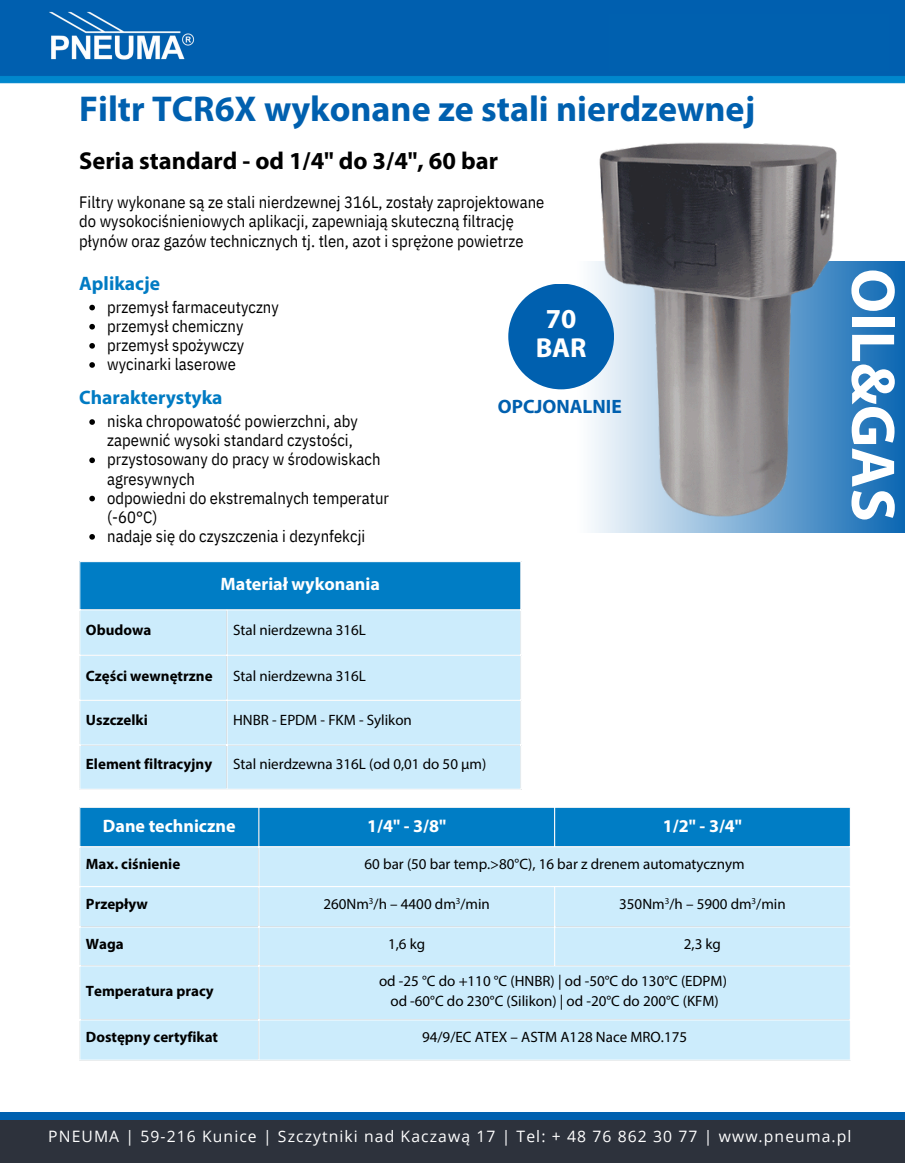
<style>
.page{position:relative;width:905px;height:1175px;background:#fff}
.page>*{position:absolute;margin:0;border:0;box-sizing:border-box;transform-origin:0 0}
.t1{font:700 62.25px "Myriad Pro";color:#fff}
.t2{font:700 36px "Myriad Pro";color:#0060af}
.t3{font:700 27.6px/29.2px "Myriad Pro";color:#fff;text-align:center}
.t4{font:700 24.45px "Myriad Pro";color:#000}
.t5{font:700 19.5px "Myriad Pro";color:#007bc3}
.t6{font:700 19.35px "Myriad Pro";color:#0060af}
.t7{font:700 18px "Myriad Pro";color:#fff}
.t8{font:16.5px/19.2px "IBM Plex Sans Cond";color:#000}
.t9{font:15.75px "Open Sans";letter-spacing:.07em;color:#fff}
.t10{font:15px "Myriad Pro";color:#000}
.t11{font:700 15px "Myriad Pro";color:#000}
.t12{font:9px "Myriad Pro";color:#000}
</style>
<div class="page">
<img style="left:0;top:0;width:904px;height:84px">
<div style="left:0;top:1118px;width:904px;height:44px;background:#2d323c"></div>
<div style="left:0;top:1112px;width:904px;height:7px;background:#0060af"></div>
<div style="left:609px;top:14px;width:279px;height:57px;background:#0060af"></div>
<img style="left:508px;top:142px;width:396px;height:420px">
<div style="left:508px;top:284px;width:106px;height:105px;background:#0060af;border-radius:50%"></div>
<svg style="left:89px;top:305px;width:6px;height:5px"></svg>
<svg style="left:89px;top:324px;width:6px;height:5px"></svg>
<svg style="left:89px;top:343px;width:6px;height:6px"></svg>
<svg style="left:89px;top:362px;width:6px;height:6px"></svg>
<svg style="left:89px;top:419px;width:6px;height:6px"></svg>
<svg style="left:89px;top:457px;width:6px;height:6px"></svg>
<svg style="left:89px;top:496px;width:6px;height:5px"></svg>
<svg style="left:89px;top:534px;width:6px;height:5px"></svg>
<div style="left:79px;top:561px;width:442px;height:49px;background:#007dc5"></div>
<div style="left:80px;top:610px;width:440px;height:178px;background:#ccecfc"></div>
<hr style="left:79px;top:562px;width:1px;height:226px;background:#fff">
<hr style="left:226px;top:610px;width:1px;height:178px;background:#fff">
<hr style="left:520px;top:562px;width:1px;height:226px;background:#fff">
<hr style="left:79px;top:561px;width:442px;height:1px;background:#fff">
<hr style="left:79px;top:609px;width:442px;height:1px;background:#fff">
<hr style="left:79px;top:655px;width:442px;height:1px;background:#fff">
<hr style="left:79px;top:700px;width:442px;height:1px;background:#fff">
<hr style="left:79px;top:744px;width:442px;height:1px;background:#fff">
<div style="left:80px;top:808px;width:769px;height:38px;background:#007dc5"></div>
<div style="left:80px;top:847px;width:769px;height:212px;background:#ccecfc"></div>
<hr style="left:258px;top:808px;width:1px;height:251px;background:#fff">
<hr style="left:554px;top:808px;width:1px;height:38px;background:#fff">
<hr style="left:554px;top:887px;width:1px;height:78px;background:#fff">
<hr style="left:79px;top:886px;width:771px;height:1px;background:#fff">
<hr style="left:79px;top:926px;width:771px;height:1px;background:#fff">
<hr style="left:79px;top:965px;width:771px;height:1px;background:#fff">
<hr style="left:79px;top:1019px;width:771px;height:1px;background:#fff">
<h1 class="t2" style="left:79px;top:94px;width:677px">Filtr TCR6X wykonane ze stali nierdzewnej</h1>
<h3 class="t4" style="left:79px;top:151px;width:420px">Seria standard - od 1/4" do 3/4", 60 bar</h3>
<p class="t8" style="left:79px;top:192px;width:467px">Filtry wykonane są ze stali nierdzewnej 316L, zostały zaprojektowane do wysokociśnieniowych aplikacji, zapewniają skuteczną filtrację płynów oraz gazów technicznych tj. tlen, azot i sprężone powietrze</p>
<h5 class="t5" style="left:79px;top:275px;width:82px">Aplikacje</h5>
<h4 class="t8" style="left:107px;top:297px;width:173px">przemysł farmaceutyczny</h4>
<h6 class="t8" style="left:107px;top:316px;width:138px">przemysł chemiczny</h6>
<p class="t8" style="left:107px;top:335px;width:139px">przemysł spożywczy</p>
<p class="t8" style="left:107px;top:354px;width:130px">wycinarki laserowe</p>
<p class="t5" style="left:79px;top:390px;width:145px">Charakterystyka</p>
<p class="t8" style="left:107px;top:411px;width:252px">niska chropowatość powierzchni, aby zapewnić wysoki standard czystości,</p>
<p class="t8" style="left:107px;top:449px;width:275px">przystosowany do pracy w środowiskach agresywnych</p>
<p class="t8" style="left:107px;top:488px;width:283px">odpowiedni do ekstremalnych temperatur (-60°C)</p>
<p class="t8" style="left:107px;top:526px;width:259px">nadaje się do czyszczenia i dezynfekcji</p>
<p class="t7" style="left:221px;top:577px;width:161px">Materiał wykonania</p>
<p class="t11" style="left:86px;top:624px;width:67px">Obudowa</p>
<p class="t10" style="left:233px;top:624px;width:134px">Stal nierdzewna 316L</p>
<p class="t11" style="left:86px;top:669px;width:128px">Części wewnętrzne</p>
<p class="t10" style="left:233px;top:669px;width:134px">Stal nierdzewna 316L</p>
<p class="t11" style="left:86px;top:713px;width:63px">Uszczelki</p>
<p class="t10" style="left:233px;top:713px;width:180px">HNBR - EPDM - FKM - Sylikon</p>
<p class="t11" style="left:86px;top:758px;width:128px">Element filtracyjny</p>
<p class="t10" style="left:233px;top:758px;width:254px">Stal nierdzewna 316L (od 0,01 do 50 μm)</p>
<p class="t3" style="left:535px;top:306px;width:52px">70<br>BAR</p>
<p class="t6" style="left:498px;top:398px;width:125px">OPCJONALNIE</p>
<p class="t7" style="left:103px;top:818px;width:134px">Dane techniczne</p>
<p class="t7" style="left:367px;top:818px;width:81px">1/4" - 3/8"</p>
<p class="t7" style="left:662px;top:818px;width:81px">1/2" - 3/4"</p>
<p class="t11" style="left:86px;top:857px;width:96px">Max. ciśnienie</p>
<p class="t10" style="left:364px;top:857px;width:381px">60 bar (50 bar temp.&gt;80°C), 16 bar z drenem automatycznym</p>
<p class="t11" style="left:86px;top:897px;width:63px">Przepływ</p>
<p class="t10" style="left:323px;top:897px;width:168px">260Nm /h – 4400 dm /min</p>
<p class="t12" style="left:369px;top:897px;width:6px">3</p>
<p class="t12" style="left:456px;top:897px;width:6px">3</p>
<p class="t10" style="left:619px;top:897px;width:168px">350Nm /h – 5900 dm /min</p>
<p class="t12" style="left:664px;top:897px;width:6px">3</p>
<p class="t12" style="left:751px;top:897px;width:6px">3</p>
<p class="t11" style="left:86px;top:937px;width:39px">Waga</p>
<p class="t10" style="left:388px;top:937px;width:39px">1,6 kg</p>
<p class="t10" style="left:684px;top:937px;width:39px">2,3 kg</p>
<p class="t11" style="left:86px;top:984px;width:129px">Temperatura pracy</p>
<p class="t10" style="left:379px;top:974px;width:349px">od -25 °C do +110 °C (HNBR) | od -50°C do 130°C (EDPM)</p>
<p class="t10" style="left:390px;top:994px;width:330px">od -60°C do 230°C (Silikon) | od -20°C do 200°C (KFM)</p>
<p class="t11" style="left:86px;top:1030px;width:134px">Dostępny certyfikat</p>
<p class="t10" style="left:422px;top:1030px;width:266px">94/9/EC ATEX – ASTM A128 Nace MRO.175</p>
<h6 class="t1" style="left:898px;top:268px;width:255px;rotate:90deg">OIL&amp;GAS</h6>
<p class="t9" style="left:48px;top:1125px;width:804px">PNEUMA | 59-216 Kunice | Szczytniki nad Kaczawą 17 | Tel: + 48 76 862 30 77 | www.pneuma.pl</p>
</div>
